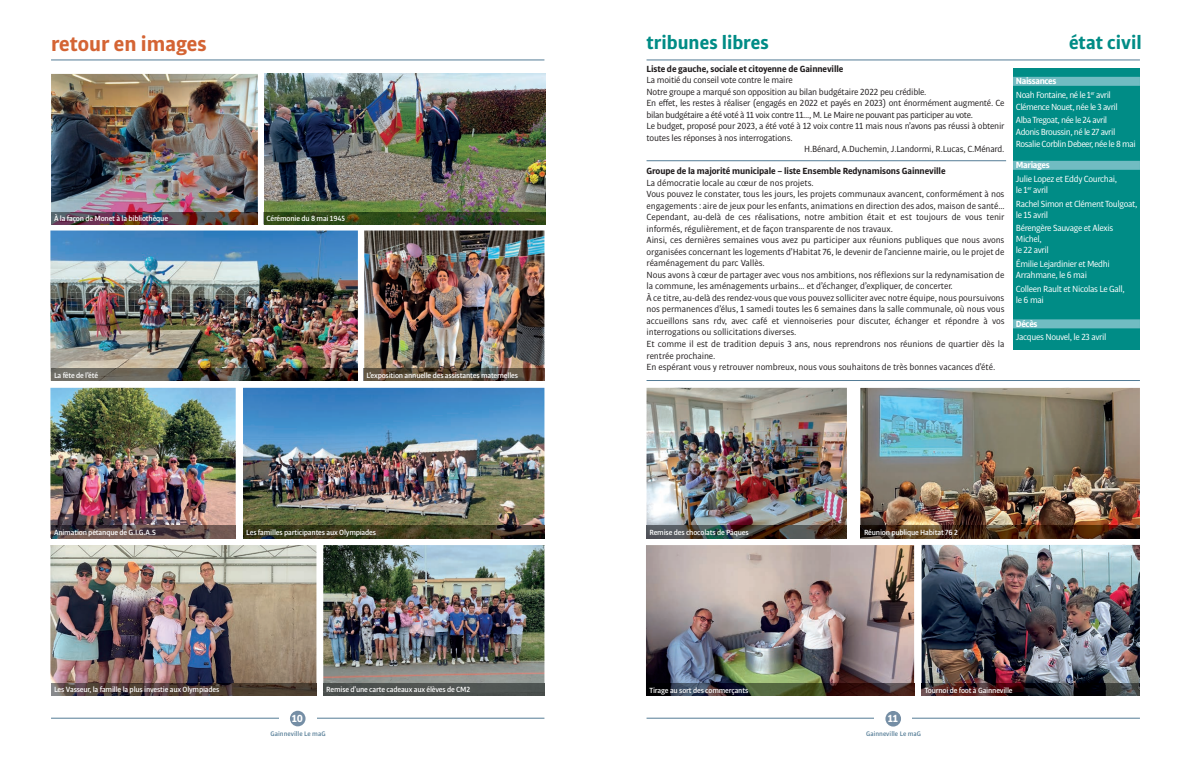
<style>
.page{position:relative;width:1191px;height:766px;background:#fff}
.page>*{position:absolute;margin:0;border:0;box-sizing:border-box;transform-origin:0 0}
.t1{font:700 22px "Bulo";color:#d46434}
.t2{font:700 20px "Bulo";color:#008c86}
.t3{font:700 11px "Bulo";color:#fff}
.t4{font:9.5px/11.5px "Bulo";letter-spacing:-.01em;color:#231f20}
.t5{font:9.5px/11px "Bulo";letter-spacing:-.04em;color:#fff}
.t6{font:700 9.5px "Bulo";letter-spacing:-.01em;color:#231f20}
.t7{font:9.5px "Bulo";letter-spacing:-.04em;color:#231f20}
.t8{font:700 9.5px "Bulo";letter-spacing:-.04em;color:#fff}
.t9{font:500 8px "Bulo";letter-spacing:-.025em;color:#fff}
.t10{font:500 7px "Bulo";color:#547c96}
.s1{font-weight:700}
</style>
<div class="page">
<img style="left:264px;top:74px;width:281px;height:138px">
<img style="left:50px;top:230px;width:308px;height:151px">
<img style="left:364px;top:230px;width:180px;height:151px">
<img style="left:51px;top:74px;width:207px;height:138px">
<img style="left:243px;top:387px;width:301px;height:138px">
<img style="left:50px;top:387px;width:186px;height:151px">
<img style="left:323px;top:545px;width:221px;height:137px">
<img style="left:646px;top:387px;width:201px;height:138px">
<img style="left:860px;top:388px;width:280px;height:150px">
<img style="left:646px;top:545px;width:268px;height:138px">
<img style="left:921px;top:544px;width:219px;height:139px">
<img style="left:50px;top:545px;width:266px;height:137px">
<hr style="left:51px;top:717px;width:493px;height:1px;background:#547c96">
<hr style="left:646px;top:717px;width:494px;height:1px;background:#547c96">
<div style="left:279px;top:712px;width:37px;height:11px;background:#fff"></div>
<div style="left:874px;top:712px;width:38px;height:11px;background:#fff"></div>
<hr style="left:646px;top:60px;width:494px;height:1px;background:#547c96">
<hr style="left:51px;top:60px;width:493px;height:1px;background:#547c96">
<hr style="left:646px;top:380px;width:494px;height:1px;background:#547c96">
<hr style="left:646px;top:160px;width:360px;height:1px;background:#547c96">
<img style="left:51px;top:525px;width:185px;height:13px">
<img style="left:646px;top:525px;width:201px;height:13px">
<img style="left:646px;top:683px;width:268px;height:12px">
<img style="left:51px;top:368px;width:307px;height:12px">
<img style="left:51px;top:682px;width:265px;height:13px">
<svg style="left:363px;top:368px;width:1px;height:12px"></svg>
<img style="left:364px;top:368px;width:180px;height:12px">
<img style="left:323px;top:682px;width:221px;height:13px">
<img style="left:51px;top:212px;width:494px;height:12px">
<img style="left:243px;top:525px;width:301px;height:13px">
<img style="left:861px;top:525px;width:279px;height:13px">
<hr style="left:921px;top:695px;width:219px;height:1px;background:#86888b">
<img style="left:921px;top:683px;width:219px;height:12px">
<div style="left:1013px;top:68px;width:127px;height:282px;background:#008c86"></div>
<div style="left:1013px;top:77px;width:127px;height:9px;background:#71bcc2"></div>
<div style="left:1013px;top:161px;width:127px;height:9px;background:#71bcc2"></div>
<div style="left:1013px;top:319px;width:127px;height:9px;background:#71bcc2"></div>
<div style="left:290px;top:710px;width:15px;height:16px;background:#758ea5;border-radius:50%"></div>
<div style="left:885px;top:710px;width:16px;height:16px;background:#758ea5;border-radius:50%"></div>
<h1 class="t1" style="left:51px;top:29px;width:157px">retour en images</h1>
<h2 class="t2" style="left:646px;top:30px;width:124px">tribunes libres</h2>
<h2 class="t2" style="left:1069px;top:30px;width:74px">état civil</h2>
<p class="t6" style="left:646px;top:62px;width:198px">Liste de gauche, sociale et citoyenne de Gainneville</p>
<p class="t4" style="left:646px;top:74px;width:148px">La moitié du conseil vote contre le maire</p>
<p class="t4" style="left:646px;top:86px;width:281px">Notre groupe a marqué son opposition au bilan budgétaire 2022 peu crédible.</p>
<p class="t4" style="left:646px;top:97px;width:359px">En effet, les restes à réaliser (engagés en 2022 et payés en 2023) ont énormément augmenté. Ce</p>
<p class="t7" style="left:646px;top:109px;width:328px">bilan budgétaire a été voté à 11 voix contre 11…, M. Le Maire ne pouvant pas participer au vote.</p>
<p class="t4" style="left:646px;top:120px;width:359px">Le budget, proposé pour 2023, a été voté à 12 voix contre 11 mais nous n’avons pas réussi à obtenir</p>
<p class="t4" style="left:646px;top:132px;width:148px">toutes les réponses à nos interrogations.</p>
<p class="t4" style="left:804px;top:143px;width:202px">H.Bénard, A.Duchemin, J.Landormi, R.Lucas, C.Ménard.</p>
<p class="t6" style="left:646px;top:165px;width:300px">Groupe de la majorité municipale – liste Ensemble Redynamisons Gainneville</p>
<p class="t4" style="left:646px;top:177px;width:359px">La démocratie locale au cœur de nos projets.<br>Vous pouvez le constater, tous les jours, les projets communaux avancent, conformément à nos engagements : aire de jeux pour les enfants, animations en direction des ados, maison de santé… Cependant, au-delà de ces réalisations, notre ambition était et est toujours de vous tenir informés, régulièrement, et de façon transparente de nos travaux.<br>Ainsi, ces dernières semaines vous avez pu participer aux réunions publiques que nous avons organisées concernant les logements d’Habitat 76, le devenir de l’ancienne mairie, ou le projet de réaménagement du parc Vallès.<br>Nous avons à cœur de partager avec vous nos ambitions, nos réflexions sur la redynamisation de la commune, les aménagements urbains… et d’échanger, d’expliquer, de concerter.<br>À ce titre, au-delà des rendez-vous que vous pouvez solliciter avec notre équipe, nous poursuivons nos permanences d’élus, 1 samedi toutes les 6 semaines dans la salle communale, où nous vous accueillons sans rdv, avec café et viennoiseries pour discuter, échanger et répondre à vos interrogations ou sollicitations diverses.<br>Et comme il est de tradition depuis 3 ans, nous reprendrons nos réunions de quartier dès la rentrée prochaine.<br>En espérant vous y retrouver nombreux, nous vous souhaitons de très bonnes vacances d’été.</p>
<p class="t5" style="left:1016px;top:74px;width:96px;line-height:13.4px"><span class="s1">Naissances<br></span>Noah Fontaine, né le 1<sup>er</sup> avril</p>
<p class="t5" style="left:1016px;top:101px;width:121px;line-height:12.4px">Clémence Nouet, née le 3 avril<br>Alba Tregoat, née le 24 avril<br>Adonis Broussin, né le 27 avril<br>Rosalie Corblin Debeer, née le 8 mai</p>
<p class="t8" style="left:1016px;top:159px;width:35px">Mariages</p>
<p class="t5" style="left:1016px;top:173px;width:103px">Julie Lopez et Eddy Courchai, le 1<sup>er</sup> avril</p>
<p class="t5" style="left:1016px;top:198px;width:123px">Rachel Simon et Clément Toulgoat, le 15 avril</p>
<p class="t5" style="left:1016px;top:222px;width:99px">Bérengère Sauvage et Alexis<br>Michel,<br>le 22 avril</p>
<p class="t5" style="left:1016px;top:258px;width:95px">Émilie Lejardinier et Medhi<br>Arrahmane, le 6 mai</p>
<p class="t5" style="left:1016px;top:283px;width:110px">Colleen Rault et Nicolas Le Gall, le 6 mai</p>
<p class="t8" style="left:1016px;top:317px;width:23px">Décès</p>
<p class="t5" style="left:1016px;top:331px;width:92px">Jacques Nouvel, le 23 avril</p>
<p class="t9" style="left:54px;top:214px;width:116px">À la façon de Monet à la bibliothèque</p>
<p class="t9" style="left:266px;top:214px;width:80px">Cérémonie du 8 mai 1945</p>
<p class="t9" style="left:54px;top:370px;width:46px">La fête de l’été</p>
<p class="t9" style="left:366px;top:370px;width:153px">L’exposition annuelle des assistantes maternelles</p>
<p class="t9" style="left:54px;top:527px;width:103px">Animation pétanque de G.I.G.A.S</p>
<p class="t9" style="left:649px;top:527px;width:101px">Remise des chocolats de Pâques</p>
<p class="t9" style="left:246px;top:527px;width:131px">Les familles participantes aux Olympiades</p>
<p class="t9" style="left:864px;top:527px;width:95px">Réunion publique Habitat 76 2</p>
<p class="t9" style="left:54px;top:684px;width:167px">Les Vasseur, la famille la plus investie aux Olympiades</p>
<p class="t3" style="left:292px;top:710px;width:13px">10</p>
<p class="t9" style="left:326px;top:684px;width:146px">Remise d’une carte cadeaux aux élèves de CM2</p>
<p class="t10" style="left:271px;top:728px;width:57px">Gainneville Le maG</p>
<p class="t9" style="left:649px;top:684px;width:100px">Tirage au sort des commerçants</p>
<p class="t3" style="left:887px;top:711px;width:12px">11</p>
<p class="t9" style="left:924px;top:684px;width:89px">Tournoi de foot à Gainneville</p>
<p class="t10" style="left:866px;top:728px;width:57px">Gainneville Le maG</p>
</div>
